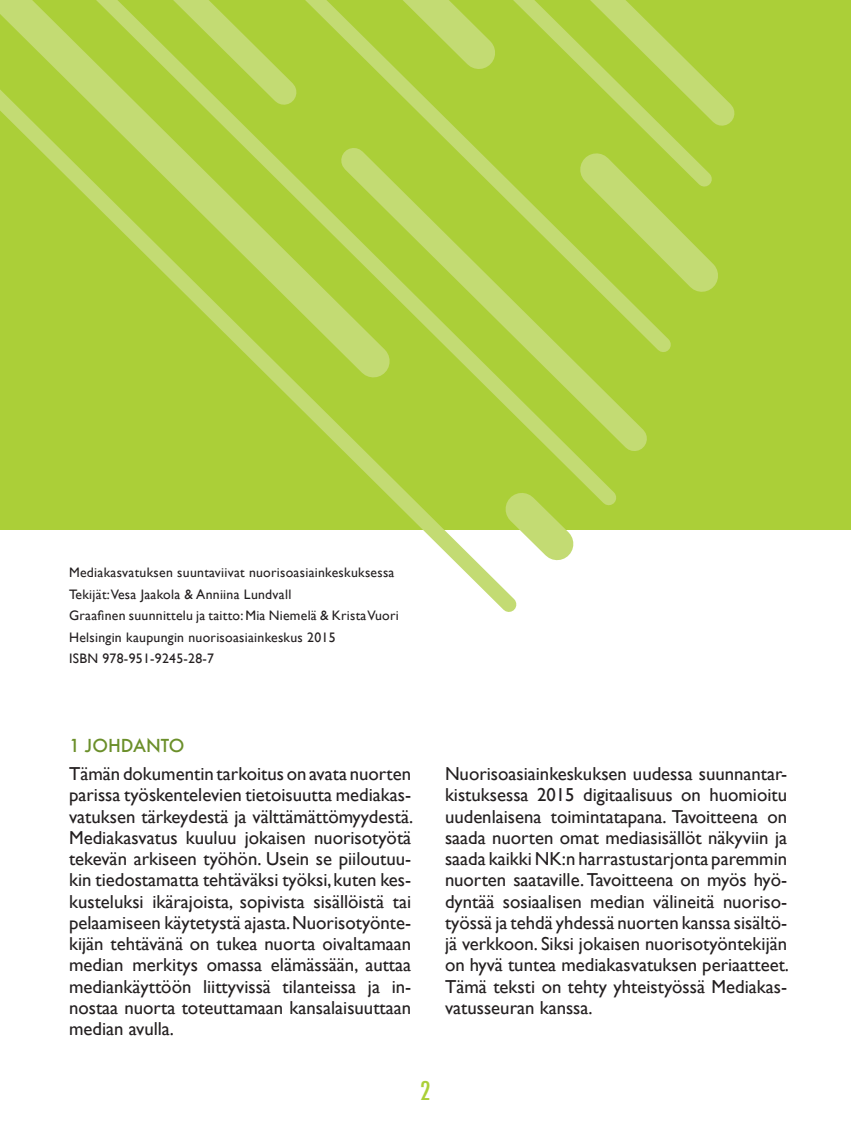
<style>
.page{position:relative;width:851px;height:1134px;background:#fff}
.page>*{position:absolute;margin:0;border:0;box-sizing:border-box;transform-origin:0 0}
.t1{font:500 condensed 25px "Futura";color:#abcf38}
.leipis{font:18.75px/21.2px "Gill Sans";color:#231f20;text-align:justify}
.otsikot{font:500 17.5px "Futura";color:#6b8f2a}
.esittely{font:13.75px "Gill Sans";letter-spacing:.02em;color:#231f20}
</style>
<div class="page">
<div style="left:0;top:0;width:850px;height:529px;background:#abcf38"></div>
<svg style="left:530px;top:519px;width:73px;height:42px"></svg>
<svg style="left:684px;top:124px;width:44px;height:168px"></svg>
<svg style="left:12px;top:0;width:618px;height:519px"></svg>
<svg style="left:684px;top:58px;width:41px;height:142px"></svg>
<svg style="left:0;top:12px;width:530px;height:600px"></svg>
<svg style="left:66px;top:0;width:618px;height:366px"></svg>
<p class="esittely" style="left:69px;top:564px;width:327px">Mediakasvatuksen suuntaviivat nuorisoasiainkeskuksessa</p>
<p class="esittely" style="left:69px;top:586px;width:224px">Tekijät: Vesa Jaakola &amp; Anniina Lundvall</p>
<p class="esittely" style="left:69px;top:607px;width:331px">Graafinen suunnittelu ja taitto: Mia Niemelä &amp; Krista Vuori</p>
<p class="esittely" style="left:69px;top:629px;width:268px">Helsingin kaupungin nuorisoasiainkeskus 2015</p>
<p class="esittely" style="left:69px;top:650px;width:146px">ISBN 978-951-9245-28-7</p>
<p class="otsikot" style="left:69px;top:734px;width:117px">1 JOHDANTO</p>
<p class="leipis" style="left:69px;top:763px;width:345px">Tämän dokumentin tarkoitus on avata nuorten parissa työskentelevien tietoisuutta mediakas&shy;vatuksen tärkeydestä ja välttämättömyydestä.<br>Mediakasvatus kuuluu jokaisen nuorisotyötä tekevän arkiseen työhön. Usein se piiloutuu&shy;kin tiedostamatta tehtäväksi työksi, kuten kes&shy;kusteluksi ikärajoista, sopivista sisällöistä tai pelaamiseen käytetystä ajasta. Nuorisotyönte&shy;kijän tehtävänä on tukea nuorta oivaltamaan median merkitys omassa elämässään, auttaa mediankäyttöön liittyvissä tilanteissa ja in&shy;nostaa nuorta toteuttamaan kansalaisuuttaan median avulla.</p>
<p class="leipis" style="left:445px;top:763px;width:345px">Nuorisoasiainkeskuksen uudessa suunnantar&shy;kistuksessa 2015 digitaalisuus on huomioitu uudenlaisena toimintatapana. Tavoitteena on saada nuorten omat mediasisällöt näkyviin ja saada kaikki NK:n harrastustarjonta paremmin nuorten saataville. Tavoitteena on myös hyö&shy;dyntää sosiaalisen median välineitä nuoriso&shy;työssä ja tehdä yhdessä nuorten kanssa sisältö&shy;jä verkkoon. Siksi jokaisen nuorisotyöntekijän on hyvä tuntea mediakasvatuksen periaatteet.<br>Tämä teksti on tehty yhteistyössä Mediakas&shy;vatusseuran kanssa.</p>
<h1 class="t1" style="left:420px;top:1075px;width:12px">2</h1>
</div>
